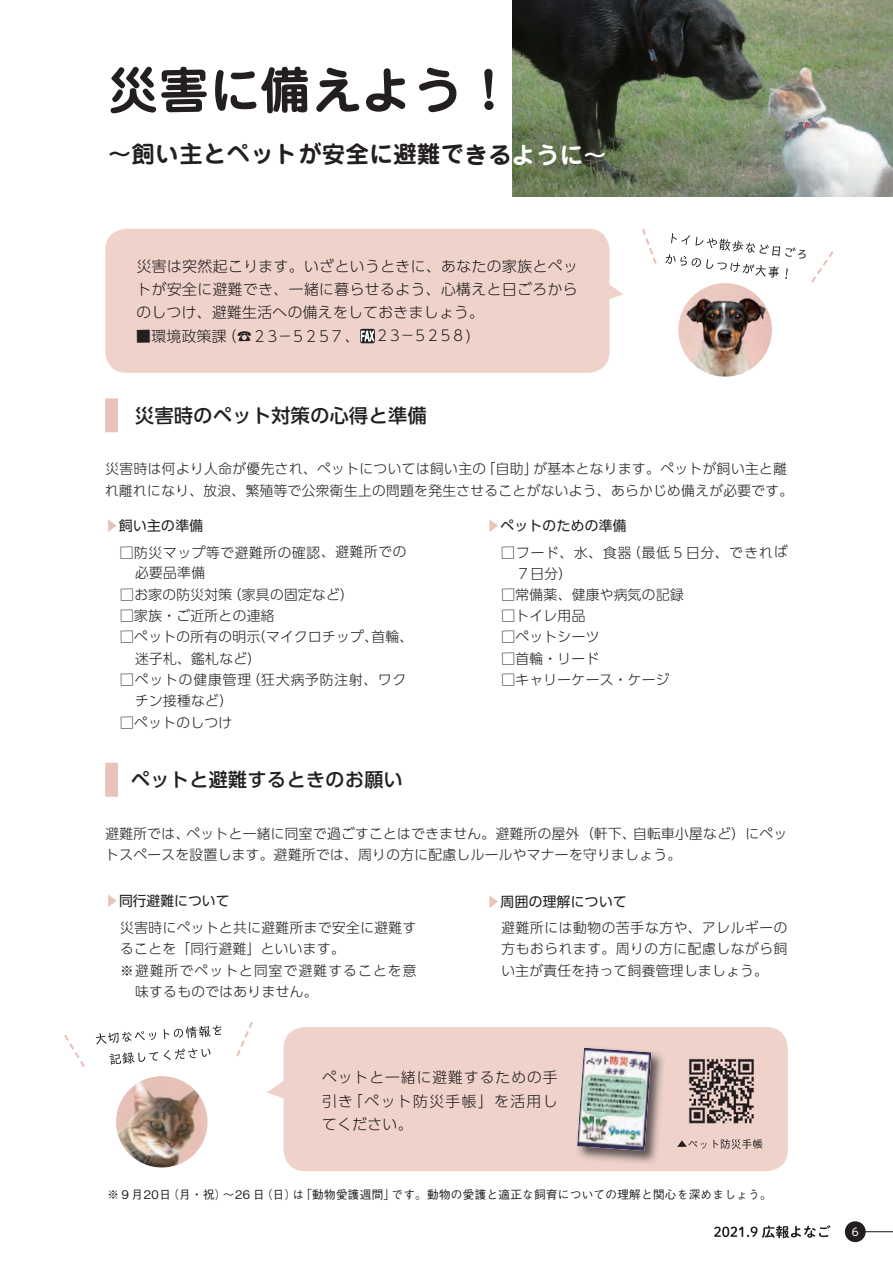
<style>
.page{position:relative;width:893px;height:1263px;background:#fff}
.page>*{position:absolute;margin:0;border:0;box-sizing:border-box;transform-origin:0 0}
.t1{font:49.95px "Jun 501 Pro Bold 90 msp RKSJ H";color:#231f20}
.t2{font:23.4px "Jun 501 Pro Bold 90 msp RKSJ H";color:#231f20}
.t3{font:19.2px "UD Shin Go Pro Medium 90 msp RKSJ V";color:#231f20}
.t4{font:14.85px/23.1px "UD Shin Go Pro Light 90 msp RKSJ V";color:#231f20;text-align:justify}
.t5{font:14.7px "UD Shin Go Pro Light 90 msp RKSJ V";letter-spacing:-.15em;color:#231f20}
.t6{font:13.8px/20.5px "UD Shin Go Pro Light 90 msp RKSJ V";color:#231f20}
.t7{font:13.8px "UD Shin Go Pro Regular 90 msp RKSJ V";color:#231f20}
.t8{font:11.7px "Gothic BBB Pro Medium 90 msp RKSJ H";color:#231f20}
.t9{font:10.65px "UD Shin Go Pro Regular 90 msp RKSJ V";color:#fff}
.s1{color:#fff}
.s2{font-family:"UD Shin Go Pro Light 90 msp RKSJ V";color:#e9c2b8}
.s3{color:#e9c2b8}
.s4{font-family:"UD Shin Go Pro Regular 90 msp RKSJ V"}
</style>
<div class="page">
<hr style="left:861px;top:1231px;width:32px;height:1px;background:#231f20">
<div style="left:845px;top:1221px;width:21px;height:21px;background:#231f20;border-radius:50%"></div>
<div style="left:105px;top:763px;width:13px;height:34px;background:#e9c2b8"></div>
<div style="left:105px;top:398px;width:13px;height:34px;background:#e9c2b8"></div>
<img style="left:678px;top:283px;width:94px;height:94px;border-radius:50%">
<div style="left:105px;top:229px;width:504px;height:144px;background:#efd3cb;border-radius:21px"></div>
<svg style="left:360px;top:329px;width:15px;height:14px"></svg>
<svg style="left:361px;top:328px;width:13px;height:14px"></svg>
<svg style="left:609px;top:278px;width:14px;height:25px"></svg>
<svg style="left:64px;top:1022px;width:189px;height:146px"></svg>
<div style="left:284px;top:1027px;width:504px;height:144px;background:#efd3cb;border-radius:21px"></div>
<svg style="left:267px;top:1076px;width:17px;height:26px"></svg>
<img style="left:578px;top:1047px;width:85px;height:116px">
<img style="left:577px;top:1048px;width:74px;height:103px">
<img style="left:687px;top:1057px;width:68px;height:68px">
<svg style="left:677px;top:1139px;width:86px;height:10px"></svg>
<img style="left:512px;top:0;width:381px;height:197px">
<svg style="left:714px;top:1225px;width:116px;height:13px"></svg>
<svg style="left:642px;top:228px;width:192px;height:57px"></svg>
<p class="t1" style="left:108px;top:75px;width:407px;rotate:-1deg">災害に備えよう！</p>
<p class="t2" style="left:108px;top:149px;width:500px;rotate:-1deg">～飼い主とペットが安全に避難できる<span class="s1">ように～</span></p>
<p class="t4" style="left:135px;top:260px;width:444px;rotate:-1deg">災害は突然起こります。いざというときに、あなたの家族とペットが安全に避難でき、一緒に暮らせるよう、心構えと日ごろからのしつけ、避難生活への備えをしておきましょう。</p>
<p class="t4" style="left:136px;top:329px;width:225px;rotate:-1deg">■環境政策課（☎２３－５２５７、</p>
<p class="t5" style="left:375px;top:330px;width:92px">２３－５２５８</p>
<p class="t3" style="left:135px;top:411px;width:293px;rotate:-1deg">災害時のペット対策の心得と準備</p>
<p class="t6" style="left:105px;top:466px;width:690px;line-height:21.3px;rotate:-1deg">災害時は何より人命が優先され、ペットについては飼い主の「自助」が基本となります。ペットが飼い主と離れ離れになり、放浪、繁殖等で公衆衛生上の問題を発生させることがないよう、あらかじめ備えが必要です。</p>
<p class="t7" style="left:105px;top:521px;width:100px;rotate:-1deg"><span class="s2">▶</span>飼い主の準備</p>
<p class="t6" style="left:135px;top:547px;width:273px;line-height:19.4px;text-indent:-15px;rotate:-1deg">□防災マップ等で避難所の確認、避難所での必要品準備</p>
<p class="t6" style="left:120px;top:588px;width:235px;rotate:-1deg">□お家の防災対策（家具の固定など）</p>
<p class="t6" style="left:120px;top:609px;width:156px;rotate:-1deg">□家族・ご近所との連絡</p>
<p class="t6" style="left:134px;top:631px;width:280px;line-height:20.1px;text-indent:-14px;rotate:-1deg">□ペットの所有の明示（マイクロチップ、首輪、迷子札、鑑札など）</p>
<p class="t6" style="left:134px;top:674px;width:273px;line-height:20px;text-indent:-14px;rotate:-1deg">□ペットの健康管理（狂犬病予防注射、ワクチン接種など）</p>
<p class="t6" style="left:120px;top:715px;width:114px;rotate:-1deg">□ペットのしつけ</p>
<p class="t7" style="left:486px;top:522px;width:142px;rotate:-1deg"><span class="s2">▶</span>ペットのための準備</p>
<p class="t6" style="left:516px;top:547px;width:273px;line-height:19.2px;text-indent:-15px;rotate:-1deg">□フード、水、食器（最低５日分、できれば<br>７日分）</p>
<p class="t6" style="left:501px;top:588px;width:184px;rotate:-1deg">□常備薬、健康や病気の記録</p>
<p class="t6" style="left:501px;top:608px;width:86px;rotate:-1deg">□トイレ用品</p>
<p class="t6" style="left:501px;top:629px;width:100px;rotate:-1deg">□ペットシーツ</p>
<p class="t6" style="left:501px;top:651px;width:100px;rotate:-1deg">□首輪・リード</p>
<p class="t6" style="left:501px;top:673px;width:170px;rotate:-1deg">□キャリーケース・ケージ</p>
<p class="t3" style="left:131px;top:775px;width:273px;rotate:-1deg">ペットと避難するときのお願い</p>
<p class="t6" style="left:105px;top:831px;width:684px;rotate:-1deg">避難所では、ペットと一緒に同室で過ごすことはできません。避難所の屋外（軒下、自転車小屋など）にペットスペースを設置します。避難所では、周りの方に配慮しルールやマナーを守りましょう。</p>
<p class="t7" style="left:105px;top:896px;width:126px"><span class="s2">▶</span>同行避難について</p>
<p class="t6" style="left:120px;top:922px;width:298px;rotate:-1deg">災害時にペットと共に避難所まで安全に避難することを「同行避難」といいます。</p>
<p class="t6" style="left:135px;top:964px;width:283px;text-indent:-15px;rotate:-1deg">※避難所でペットと同室で避難することを意味するものではありません。</p>
<p class="t6" style="left:501px;top:890px;width:288px;line-height:27.9px;text-indent:-14px;rotate:-1deg"><span class="s3">▶</span><span class="s4">周囲の理解について<br></span>避難所には動物の苦手な方や、アレルギーの</p>
<p class="t6" style="left:501px;top:943px;width:288px;line-height:21.1px;rotate:-1deg">方もおられます。周りの方に配慮しながら飼い主が責任を持って飼養管理しましょう。</p>
<p class="t4" style="left:321px;top:1070px;width:238px;rotate:-1deg">ペットと一緒に避難するための手引き「ペット防災手帳」を活用してください。</p>
<p class="t8" style="left:107px;top:1196px;width:665px;rotate:-1deg">※９月20日（月・祝）～26 日（日）は「動物愛護週間」です。動物の愛護と適正な飼育についての理解と関心を深めましょう。</p>
<p class="t9" style="left:852px;top:1228px;width:9px">6</p>
</div>
